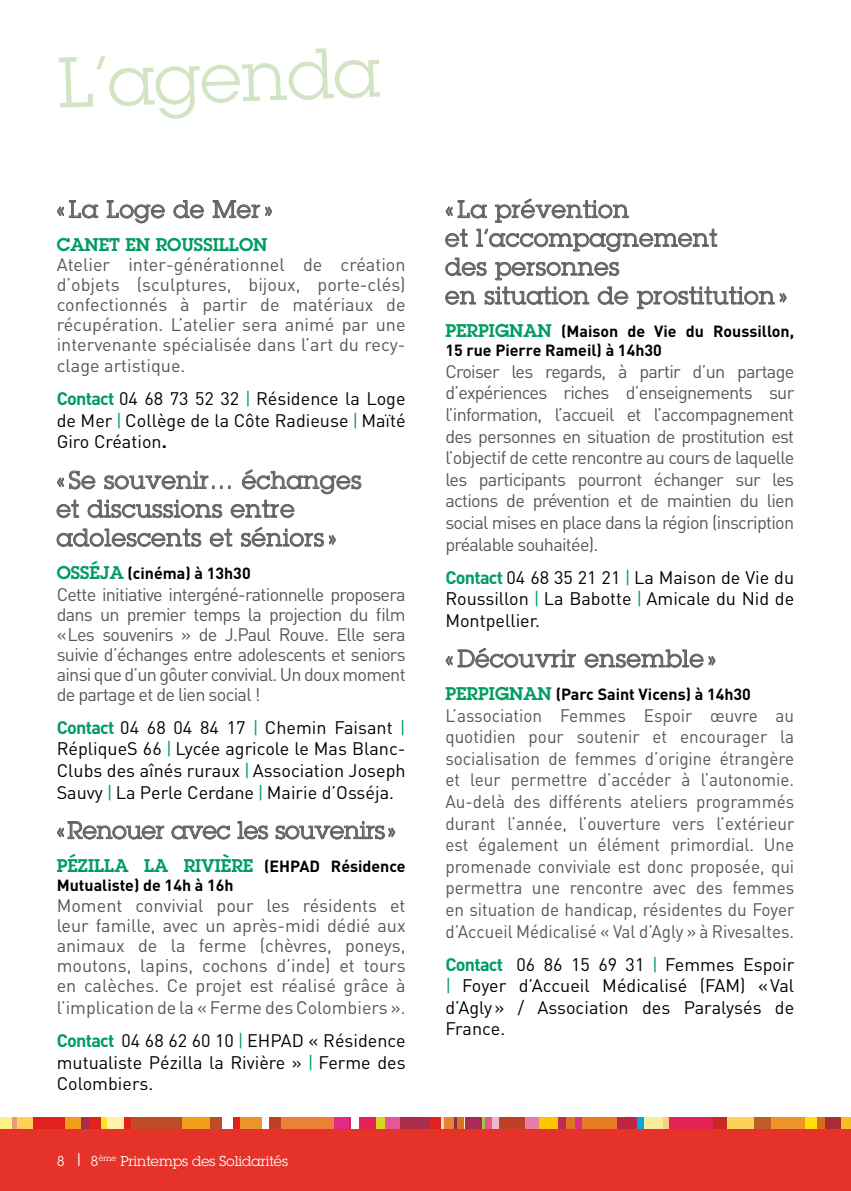
<style>
.page{position:relative;width:851px;height:1191px;background:#fff}
.page>*{position:absolute;margin:0;border:0;box-sizing:border-box;transform-origin:0 0}
.t1{font:70px "Lubalin Graph";color:#d2e4c4}
.t2{font:24px/28.8px "Lubalin Graph";letter-spacing:.03em;color:#646363}
.t3{font:24px "Lubalin Graph";color:#646363}
.t4{font:18px/20.4px "DIN";letter-spacing:-.01em;color:#575756;text-align:justify}
.t5{font:18px/21.6px "DIN";color:#000;text-align:justify}
.t6{font:18px/21.6px "DIN";letter-spacing:-.01em;color:#575756;text-align:justify;scale:.95 1}
.t7{font:600 18px "Lubalin Graph";color:#009c61}
.t8{font:700 16px/19.2px "DIN";color:#000}
.t9{font:14px "Lubalin Graph";color:#fff}
.s1{font-weight:700;color:#009c61}
.s2{color:#009c61}
.s3{font-weight:700}
.s4{font-family:"Lubalin Graph";font-weight:600;font-size:18px;color:#009c61}
.s5{font-family:"DIN";font-weight:700;font-size:16px;color:#000}
.s6{font-size:18px}
</style>
<div class="page">
<div style="left:0;top:1117px;width:850px;height:74px;background:#e63329"></div>
<div style="left:839px;top:1117px;width:11px;height:11px;background:#f5be23"></div>
<div style="left:823px;top:1117px;width:17px;height:11px;background:#a82e33"></div>
<div style="left:816px;top:1117px;width:8px;height:11px;background:#d96c1f"></div>
<div style="left:804px;top:1117px;width:13px;height:11px;background:#ffe108"></div>
<div style="left:771px;top:1117px;width:33px;height:11px;background:#ed942a"></div>
<div style="left:753px;top:1117px;width:18px;height:11px;background:#c15b28"></div>
<div style="left:726px;top:1117px;width:27px;height:11px;background:#fdd256"></div>
<div style="left:712px;top:1117px;width:14px;height:11px;background:#c7281f"></div>
<div style="left:668px;top:1117px;width:44px;height:11px;background:#e32253"></div>
<div style="left:662px;top:1117px;width:6px;height:11px;background:#f8cf85"></div>
<div style="left:643px;top:1117px;width:19px;height:11px;background:#f9ed9c"></div>
<div style="left:636px;top:1117px;width:7px;height:11px;background:#00a9de"></div>
<div style="left:616px;top:1117px;width:20px;height:11px;background:#be2540"></div>
<div style="left:582px;top:1117px;width:34px;height:11px;background:#e87c23"></div>
<div style="left:574px;top:1117px;width:8px;height:11px;background:#e32e85"></div>
<div style="left:565px;top:1117px;width:9px;height:11px;background:#db7923"></div>
<div style="left:558px;top:1117px;width:7px;height:11px;background:#c12a52"></div>
<div style="left:539px;top:1117px;width:19px;height:11px;background:#fac600"></div>
<div style="left:524px;top:1117px;width:15px;height:11px;background:#e87ca7"></div>
<div style="left:495px;top:1117px;width:29px;height:11px;background:#be4127"></div>
<div style="left:492px;top:1117px;width:6px;height:11px;background:#f1b7cf"></div>
<div style="left:484px;top:1117px;width:8px;height:11px;background:#e8578b"></div>
<svg style="left:481px;top:1117px;width:4px;height:11px"></svg>
<div style="left:465px;top:1117px;width:16px;height:11px;background:#aa2b57"></div>
<svg style="left:463px;top:1117px;width:2px;height:11px"></svg>
<div style="left:456px;top:1117px;width:7px;height:11px;background:#da7223"></div>
<svg style="left:453px;top:1117px;width:3px;height:11px"></svg>
<div style="left:444px;top:1117px;width:9px;height:11px;background:#eb8037"></div>
<svg style="left:441px;top:1117px;width:3px;height:11px"></svg>
<div style="left:428px;top:1117px;width:13px;height:11px;background:#e32021"></div>
<div style="left:390px;top:1117px;width:38px;height:11px;background:#ab2c49"></div>
<div style="left:375px;top:1117px;width:15px;height:11px;background:#d7d81b"></div>
<div style="left:385px;top:1117px;width:15px;height:11px;background:#e65797"></div>
<div style="left:349px;top:1117px;width:26px;height:11px;background:#e32253"></div>
<div style="left:333px;top:1117px;width:16px;height:11px;background:#e22a84"></div>
<div style="left:281px;top:1117px;width:52px;height:11px;background:#eb8037"></div>
<div style="left:268px;top:1117px;width:13px;height:11px;background:#be4127"></div>
<div style="left:262px;top:1117px;width:6px;height:11px;background:#fff"></div>
<div style="left:239px;top:1117px;width:23px;height:11px;background:#ed942a"></div>
<div style="left:233px;top:1117px;width:6px;height:11px;background:#e32021"></div>
<div style="left:221px;top:1117px;width:12px;height:11px;background:#fff"></div>
<div style="left:210px;top:1117px;width:11px;height:11px;background:#bf4c27"></div>
<div style="left:181px;top:1117px;width:29px;height:11px;background:#f29e1b"></div>
<div style="left:131px;top:1117px;width:50px;height:11px;background:#bf4c27"></div>
<div style="left:123px;top:1117px;width:8px;height:11px;background:#e32021"></div>
<div style="left:107px;top:1117px;width:16px;height:11px;background:#fdf3a9"></div>
<div style="left:101px;top:1117px;width:6px;height:11px;background:#ffe525"></div>
<div style="left:88px;top:1117px;width:13px;height:11px;background:#e32021"></div>
<div style="left:80px;top:1117px;width:9px;height:11px;background:#ab2c49"></div>
<div style="left:65px;top:1117px;width:16px;height:11px;background:#f29e1b"></div>
<div style="left:40px;top:1117px;width:25px;height:11px;background:#e32021"></div>
<div style="left:33px;top:1117px;width:7px;height:11px;background:#e32021"></div>
<div style="left:16px;top:1117px;width:17px;height:11px;background:#fdd256"></div>
<hr style="left:12px;top:1117px;width:4px;height:11px;background:#f0987b">
<div style="left:0;top:1117px;width:12px;height:11px;background:#fef084"></div>
<div style="left:351px;top:1117px;width:7px;height:11px;background:#fff"></div>
<hr style="left:850px;top:172px;width:1px;height:331px;background:#acc62c">
<svg style="left:57px;top:200px;width:41px;height:19px"></svg>
<svg style="left:106px;top:200px;width:59px;height:24px"></svg>
<svg style="left:173px;top:200px;width:31px;height:19px"></svg>
<svg style="left:212px;top:200px;width:60px;height:19px"></svg>
<svg style="left:57px;top:470px;width:39px;height:19px"></svg>
<svg style="left:104px;top:470px;width:110px;height:19px"></svg>
<svg style="left:56px;top:499px;width:23px;height:19px"></svg>
<svg style="left:87px;top:499px;width:135px;height:19px"></svg>
<svg style="left:228px;top:469px;width:134px;height:49px"></svg>
<svg style="left:56px;top:528px;width:146px;height:19px"></svg>
<svg style="left:209px;top:528px;width:24px;height:19px"></svg>
<svg style="left:241px;top:527px;width:95px;height:20px"></svg>
<svg style="left:57px;top:821px;width:108px;height:18px"></svg>
<svg style="left:171px;top:825px;width:60px;height:14px"></svg>
<svg style="left:237px;top:821px;width:31px;height:18px"></svg>
<svg style="left:275px;top:821px;width:120px;height:18px"></svg>
<svg style="left:445px;top:198px;width:341px;height:111px"></svg>
<svg style="left:445px;top:647px;width:131px;height:21px"></svg>
<svg style="left:584px;top:649px;width:131px;height:19px"></svg>
<h1 class="t1" style="left:56px;top:39px;width:324px;rotate:-2deg">L’agenda</h1>
<p class="t2" style="left:57px;top:194px;width:217px">« La Loge de Mer »</p>
<p class="t7" style="left:57px;top:232px;width:212px">CANET EN ROUSSILLON</p>
<p class="t4" style="left:57px;top:253px;width:350px">Atelier inter-générationnel de création d’objets (sculptures, bijoux, porte-clés) confectionnés à partir de matériaux de récupération. L’atelier sera animé par une intervenante spécialisée dans l’art du recy&shy;clage artistique.</p>
<p class="t5" style="left:57px;top:387px;width:350px"><span class="s1">Contact</span> 04 68 73 52 32 <span class="s2">|</span> Résidence la Loge de Mer <span class="s2">|</span> Collège de la Côte Radieuse <span class="s2">|</span> Maïté Giro Création<span class="s3">.</span></p>
<p class="t2" style="left:57px;top:465px;width:306px">« Se souvenir… échanges et discussions entre adolescents et séniors »</p>
<p class="t8" style="left:57px;top:563px;width:195px"><span class="s4">OSSÉJA</span> (cinéma) à 13h30</p>
<p class="t4" style="left:57px;top:584px;width:350px">Cette initiative intergéné-rationnelle proposera dans un premier temps la projection du film «Les souvenirs » de J.Paul Rouve. Elle sera suivie d’échanges entre adolescents et seniors ainsi que d’un gôuter convivial. Un doux moment de partage et de lien social !</p>
<p class="t5" style="left:57px;top:716px;width:350px"><span class="s1">Contact</span> 04 68 04 84 17 <span class="s2">|</span> Chemin Faisant <span class="s2">| </span>RépliqueS 66 <span class="s2">|</span> Lycée agricole le Mas Blanc-Clubs des aînés ruraux <span class="s2">|</span> Association Joseph Sauvy <span class="s2">|</span> La Perle Cerdane <span class="s2">|</span> Mairie d’Osséja.</p>
<p class="t3" style="left:57px;top:815px;width:340px">«Renouer avec les souvenirs »</p>
<p class="t7" style="left:57px;top:853px;width:350px">PÉZILLA LA RIVIÈRE <span class="s5">(EHPAD Résidence</span></p>
<p class="t8" style="left:57px;top:874px;width:178px">Mutualiste) de 14h à 16h</p>
<p class="t4" style="left:57px;top:895px;width:350px">Moment convivial pour les résidents et leur famille, avec un après-midi dédié aux animaux de la ferme (chèvres, poneys, moutons, lapins, cochons d’inde) et tours en calèches. Ce projet est réalisé grâce à l’implication de la « Ferme des Colombiers ».</p>
<p class="t5" style="left:57px;top:1029px;width:350px"><span class="s1">Contact</span> 04 68 62 60 10 <span class="s2">|</span> EHPAD « Résidence mutualiste Pézilla la Rivière » <span class="s2">|</span> Ferme des Colombiers.</p>
<p class="t9" style="left:57px;top:1151px;width:233px">8 <span class="s6">|</span> 8<sup>ème</sup> Printemps des Solidarités</p>
<p class="t2" style="left:445px;top:194px;width:343px">« La prévention<br>et l’accompagnement<br>des personnes<br>en situation de prostitution »</p>
<p class="t8" style="left:445px;top:321px;width:350px"><span class="s4">PERPIGNAN</span> (Maison de Vie du Roussillon,<br>15 rue Pierre Rameil) à 14h30</p>
<p class="t4" style="left:445px;top:360px;width:350px;line-height:21.6px">Croiser les regards, à partir d’un partage d’expériences riches d’enseignements sur l’information, l’accueil et l’accompagnement des personnes en situation de prostitution est l’objectif de cette rencontre au cours de laquelle les participants pourront échanger sur les actions de prévention et de maintien du lien social mises en place dans la région (inscription préalable souhaitée).</p>
<p class="t5" style="left:445px;top:566px;width:350px"><span class="s1">Contact</span> 04 68 35 21 21 <span class="s2">|</span> La Maison de Vie du Roussillon <span class="s2">|</span> La Babotte <span class="s2">|</span> Amicale du Nid de Montpellier.</p>
<p class="t2" style="left:445px;top:644px;width:272px">« Découvrir ensemble »</p>
<p class="t8" style="left:445px;top:684px;width:307px"><span class="s4">PERPIGNAN</span> (Parc Saint Vicens) à 14h30</p>
<p class="t6" style="left:445px;top:704px;width:369px">L’association Femmes Espoir œuvre au quotidien pour soutenir et encourager la socialisation de femmes d’origine étrangère et leur permettre d’accéder à l’autonomie.<br>Au-delà des différents ateliers programmés durant l’année, l’ouverture vers l’extérieur est également un élément primordial. Une promenade conviviale est donc proposée, qui permettra une rencontre avec des femmes en situation de handicap, résidentes du Foyer d’Accueil Médicalisé « Val d’Agly » à Rivesaltes.</p>
<p class="t5" style="left:445px;top:953px;width:350px"><span class="s1">Contact</span> 06 86 15 69 31 <span class="s2">|</span> Femmes Espoir <span class="s2">|</span> Foyer d’Accueil Médicalisé (FAM) «Val d’Agly» / Association des Paralysés de France.</p>
</div>
